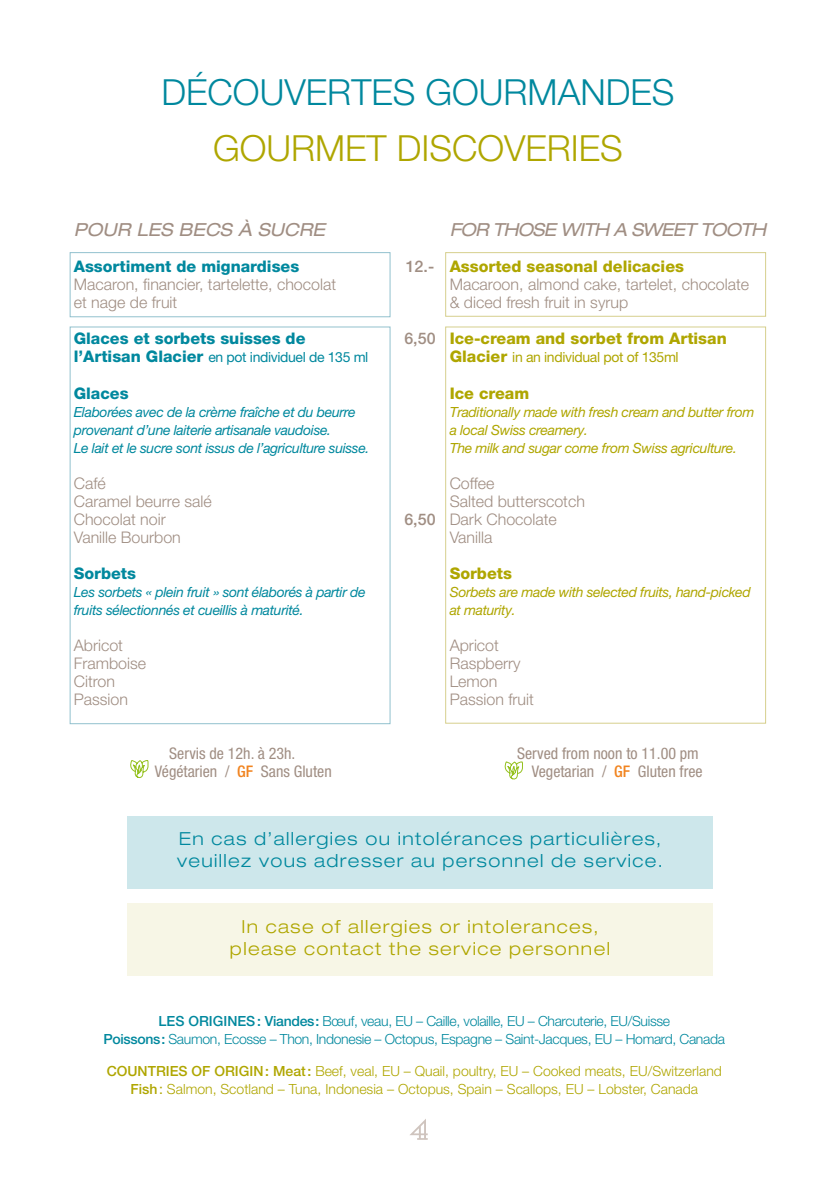
<style>
.page{position:relative;width:840px;height:1191px;background:#fff}
.page>*{position:absolute;margin:0;border:0;box-sizing:border-box;transform-origin:0 0}
.t1{font:300 36px "Helvetica Neue LT Pro";color:#00889e}
.t2{font:300 36px "Helvetica Neue LT Pro";color:#afa600}
.t3{font:300 expanded 18px "Helvetica Neue LT Pro";letter-spacing:.075em;color:#00889e}
.t4{font:300 expanded 18px "Helvetica Neue LT Pro";letter-spacing:.075em;color:#afa600}
.t5{font:italic expanded 18px "Helvetica Neue LT Pro";letter-spacing:-.04em;color:#a08e83}
.t6{font:italic expanded 18px "Helvetica Neue LT Pro";color:#a08e83}
.t7{font:300 16px "Helvetica Neue LT Pro";color:#a08e83}
.t8{font:condensed 16px "Helvetica Neue LT Pro";color:#a08e83}
.t9{font:800 16px "Helvetica Neue LT Pro";color:#afa600}
.t10{font:800 16px "Helvetica Neue LT Pro";color:#00889e}
.t11{font:500 16px "Helvetica Neue LT Pro";color:#a08e83}
.t12{font:italic 14px/18px "Helvetica Neue LT Pro";letter-spacing:-.025em;color:#00889e}
.t13{font:italic 14px/18px "Helvetica Neue LT Pro";letter-spacing:-.025em;color:#afa600}
.t14{font:300 14px "Helvetica Neue LT Pro";letter-spacing:-.025em;color:#00889e}
.t15{font:300 14px "Helvetica Neue LT Pro";color:#afa600}
.t16{font:14px "Helvetica Neue LT Pro";letter-spacing:-.025em;color:#00889e}
.t17{font:14px "Helvetica Neue LT Pro";letter-spacing:-.025em;color:#afa600}
.s1{font-weight:800;font-size:16px}
.s2{font-weight:500;color:#f18420}
.s3{font-weight:500}
.s4{font-weight:400}
</style>
<div class="page">
<svg style="left:410px;top:1119px;width:17px;height:20px"></svg>
<div style="left:70px;top:252px;width:320px;height:65px;border:1px solid #92c1ce"></div>
<div style="left:70px;top:327px;width:320px;height:397px;border:1px solid #92c1ce"></div>
<div style="left:445px;top:252px;width:320px;height:64px;border:1px solid #d6cf8d"></div>
<div style="left:445px;top:327px;width:320px;height:396px;border:1px solid #d6cf8d"></div>
<div style="left:127px;top:816px;width:585px;height:73px;background:#cde7eb"></div>
<div style="left:127px;top:903px;width:585px;height:72px;background:#f7f6e6"></div>
<svg style="left:130px;top:760px;width:19px;height:18px"></svg>
<svg style="left:504px;top:761px;width:19px;height:19px"></svg>
<p class="t1" style="left:161px;top:70px;width:514px">DÉCOUVERTES GOURMANDES</p>
<p class="t2" style="left:213px;top:126px;width:411px">GOURMET DISCOVERIES</p>
<p class="t6" style="left:74px;top:220px;width:253px">POUR LES BECS À SUCRE</p>
<p class="t10" style="left:74px;top:257px;width:227px">Assortiment de mignardises</p>
<p class="t7" style="left:74px;top:275px;width:264px">Macaron, financier, tartelette, chocolat</p>
<p class="t7" style="left:74px;top:293px;width:105px">et nage de fruit</p>
<p class="t10" style="left:74px;top:329px;width:233px">Glaces et sorbets suisses de</p>
<p class="t16" style="left:74px;top:349px;width:296px"><span class="s1">l’Artisan Glacier</span> en pot individuel de 135 ml</p>
<p class="t10" style="left:74px;top:383px;width:56px">Glaces</p>
<p class="t12" style="left:74px;top:402px;width:283px">Elaborées avec de la crème fraîche et du beurre provenant d’une laiterie artisanale vaudoise.</p>
<p class="t12" style="left:74px;top:438px;width:297px">Le lait et le sucre sont issus de l’agriculture suisse.</p>
<p class="t7" style="left:74px;top:473px;width:34px">Café</p>
<p class="t7" style="left:74px;top:491px;width:139px">Caramel beurre salé</p>
<p class="t7" style="left:74px;top:509px;width:93px">Chocolat noir</p>
<p class="t7" style="left:74px;top:527px;width:109px">Vanille Bourbon</p>
<p class="t10" style="left:74px;top:563px;width:64px">Sorbets</p>
<p class="t12" style="left:74px;top:582px;width:293px">Les sorbets « plein fruit » sont élaborés à partir de fruits sélectionnés et cueillis à maturité.</p>
<p class="t7" style="left:74px;top:635px;width:51px">Abricot</p>
<p class="t7" style="left:74px;top:653px;width:74px">Framboise</p>
<p class="t7" style="left:74px;top:671px;width:43px">Citron</p>
<p class="t7" style="left:74px;top:689px;width:56px">Passion</p>
<p class="t8" style="left:169px;top:743px;width:127px">Servis de 12h. à 23h.</p>
<p class="t8" style="left:155px;top:761px;width:178px">Végétarien / <span class="s2">GF</span> Sans Gluten</p>
<p class="t11" style="left:405px;top:257px;width:30px">12.-</p>
<p class="t11" style="left:404px;top:329px;width:33px">6,50</p>
<p class="t11" style="left:404px;top:509px;width:33px">6,50</p>
<p class="t5" style="left:449px;top:220px;width:318px">FOR THOSE WITH A SWEET TOOTH</p>
<p class="t9" style="left:449px;top:257px;width:236px">Assorted seasonal delicacies</p>
<p class="t7" style="left:449px;top:275px;width:301px">Macaroon, almond cake, tartelet, chocolate</p>
<p class="t7" style="left:449px;top:293px;width:180px">&amp; diced fresh fruit in syrup</p>
<p class="t9" style="left:449px;top:329px;width:278px">Ice-cream and sorbet from Artisan</p>
<p class="t17" style="left:449px;top:349px;width:230px"><span class="s1">Glacier</span> in an individual pot of 135ml</p>
<p class="t9" style="left:449px;top:383px;width:81px">Ice cream</p>
<p class="t13" style="left:449px;top:402px;width:306px">Traditionally made with fresh cream and butter from</p>
<p class="t13" style="left:449px;top:420px;width:140px">a local Swiss creamery.</p>
<p class="t13" style="left:449px;top:438px;width:288px">The milk and sugar come from Swiss agriculture.</p>
<p class="t7" style="left:449px;top:473px;width:46px">Coffee</p>
<p class="t7" style="left:449px;top:491px;width:137px">Salted butterscotch</p>
<p class="t7" style="left:449px;top:509px;width:109px">Dark Chocolate</p>
<p class="t7" style="left:449px;top:527px;width:44px">Vanilla</p>
<p class="t9" style="left:449px;top:563px;width:64px">Sorbets</p>
<p class="t13" style="left:449px;top:582px;width:302px">Sorbets are made with selected fruits, hand-picked at maturity.</p>
<p class="t7" style="left:449px;top:635px;width:51px">Apricot</p>
<p class="t7" style="left:449px;top:653px;width:72px">Raspberry</p>
<p class="t7" style="left:449px;top:671px;width:49px">Lemon</p>
<p class="t7" style="left:449px;top:689px;width:86px">Passion fruit</p>
<p class="t8" style="left:516px;top:743px;width:183px">Served from noon to 11.00 pm</p>
<p class="t8" style="left:531px;top:761px;width:172px">Vegetarian / <span class="s2">GF</span> Gluten free</p>
<p class="t3" style="left:179px;top:828px;width:483px">En cas d’allergies ou intolérances particulières,</p>
<p class="t3" style="left:177px;top:850px;width:487px">veuillez vous adresser au personnel de service.</p>
<p class="t4" style="left:241px;top:916px;width:358px">In case of allergies or intolerances,</p>
<p class="t4" style="left:230px;top:938px;width:381px">please contact the service personnel</p>
<p class="t14" style="left:158px;top:1013px;width:512px"><span class="s3">LES ORIGINES: Viandes:</span> Bœuf, veau, EU – Caille, volaille, EU – Charcuterie, EU/Suisse</p>
<p class="t14" style="left:103px;top:1031px;width:622px"><span class="s3">Poissons:</span> Saumon, Ecosse – Thon, Indonesie – Octopus, Espagne – Saint-Jacques, EU – Homard, Canada</p>
<p class="t15" style="left:107px;top:1063px;width:616px"><span class="s3">COUNTRIES OF ORIGIN: Meat:</span> Beef, veal, EU – Quail, poultry, EU – Cooked meats, EU/Switzerland</p>
<p class="t15" style="left:130px;top:1081px;width:569px"><span class="s3">Fish</span><span class="s4">:</span> Salmon, Scotland – Tuna, Indonesia – Octopus, Spain – Scallops, EU – Lobster, Canada</p>
</div>
